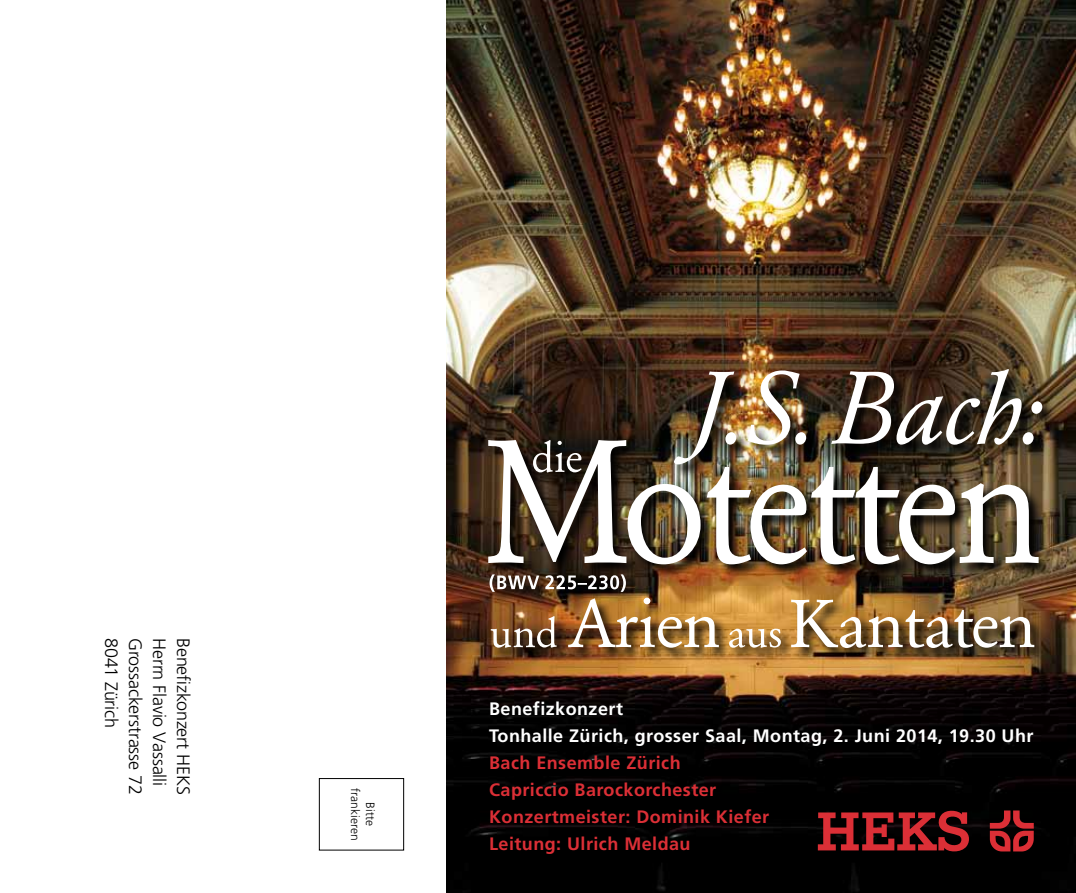
<style>
.page{position:relative;width:1076px;height:893px;background:#fff}
.page>*{position:absolute;margin:0;border:0;box-sizing:border-box;transform-origin:0 0}
.t1{font:700 18px/27px "Frutiger";letter-spacing:.025em;color:#db2f36}
.t2{font:700 18px/27px "Frutiger";letter-spacing:.025em;color:#fff}
.t3{font:300 18px "Frutiger";letter-spacing:-.01em;color:#000}
.t4{font:300 12px/15px "Frutiger";letter-spacing:.005em;color:#000;text-align:center}
</style>
<div class="page">
<img style="left:446px;top:0;width:630px;height:893px">
<svg style="left:818px;top:809px;width:152px;height:44px"></svg>
<svg style="left:990px;top:810px;width:44px;height:41px"></svg>
<div style="left:319px;top:778px;width:85px;height:72px;border:1px solid #000"></div>
<img style="left:486px;top:367px;width:570px;height:295px">
<img style="left:491px;top:598px;width:543px;height:50px">
<svg style="left:489px;top:574px;width:137px;height:18px"></svg>
<img style="left:488px;top:440px;width:550px;height:124px">
<svg style="left:533px;top:440px;width:48px;height:32px"></svg>
<img style="left:674px;top:369px;width:368px;height:95px">
<p class="t3" style="left:122px;top:638px;width:91px;rotate:90deg">8041 Zürich</p>
<p class="t3" style="left:146px;top:638px;width:159px;rotate:90deg">Grossackerstrasse 72</p>
<p class="t3" style="left:170px;top:638px;width:149px;rotate:90deg">Herrn Flavio Vassalli</p>
<p class="t3" style="left:194px;top:638px;width:159px;rotate:90deg">Benefizkonzert HEKS</p>
<p class="t4" style="left:378px;top:788px;width:54px;rotate:90deg">Bitte frankieren</p>
<p class="t2" style="left:489px;top:695px;width:546px">Benefizkonzert<br>Tonhalle Zürich, grosser Saal, Montag, 2. Juni 2014, 19.30 Uhr</p>
<p class="t1" style="left:489px;top:749px;width:282px">Bach Ensemble Zürich<br>Capriccio Barockorchester<br>Konzertmeister: Dominik Kiefer<br>Leitung: Ulrich Meldau</p>
</div>
